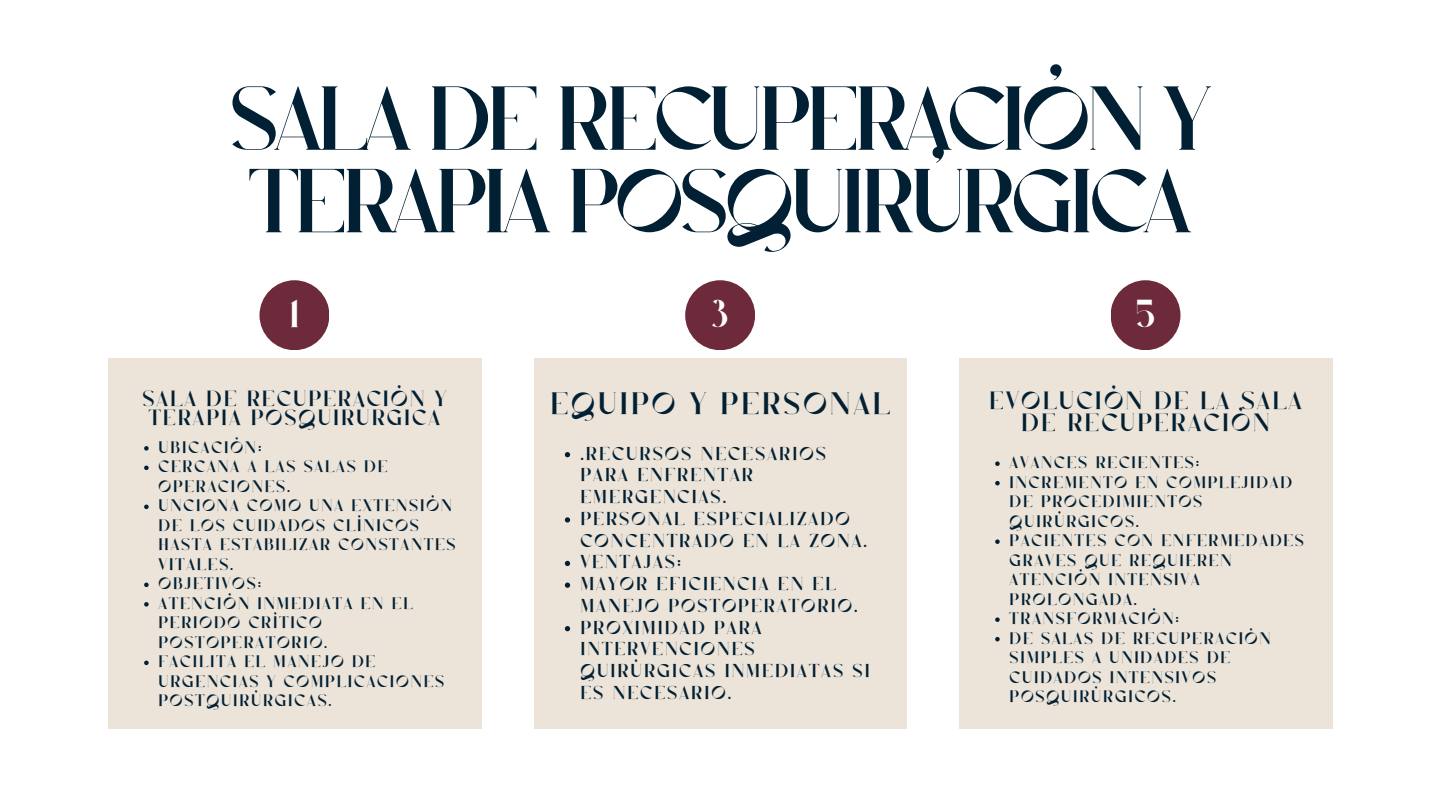
<style>
.page{position:relative;width:1440px;height:810px;background:#fff}
.page>*{position:absolute;margin:0;border:0;box-sizing:border-box;transform-origin:0 0}
.t1{font:90.1px/82.5px "Peckish";letter-spacing:-.085em;color:#022033}
.t2{font:39px "Peckish";color:#fff}
.t3{font:31px "Peckish";letter-spacing:.055em;color:#022033}
.t4{font:25px/22.5px "Peckish";letter-spacing:.055em;color:#022033;text-align:center}
.t5{font:22px/19.5px "Peckish";letter-spacing:.055em;color:#022033}
.t6{font:18.7px/21.8px "Peckish";letter-spacing:.07em;color:#022033}
.t7{font:16.7px/19.5px "Peckish";letter-spacing:.07em;color:#022033}
</style>
<div class="page">
<div style="left:108px;top:358px;width:373px;height:371px;background:#ece4d9"></div>
<div style="left:534px;top:358px;width:373px;height:371px;background:#ece4d9"></div>
<div style="left:959px;top:358px;width:373px;height:371px;background:#ece4d9"></div>
<div style="left:259px;top:280px;width:70px;height:70px;background:#6c2a3a;border-radius:50%"></div>
<div style="left:685px;top:280px;width:70px;height:70px;background:#6c2a3a;border-radius:50%"></div>
<div style="left:1111px;top:280px;width:70px;height:70px;background:#6c2a3a;border-radius:50%"></div>
<svg style="left:144px;top:446px;width:5px;height:5px"></svg>
<svg style="left:144px;top:466px;width:5px;height:4px"></svg>
<svg style="left:144px;top:505px;width:5px;height:4px"></svg>
<svg style="left:144px;top:583px;width:5px;height:4px"></svg>
<svg style="left:144px;top:602px;width:5px;height:5px"></svg>
<svg style="left:144px;top:661px;width:5px;height:4px"></svg>
<svg style="left:565px;top:452px;width:5px;height:5px"></svg>
<svg style="left:565px;top:517px;width:5px;height:6px"></svg>
<svg style="left:565px;top:561px;width:5px;height:5px"></svg>
<svg style="left:565px;top:583px;width:5px;height:5px"></svg>
<svg style="left:565px;top:626px;width:5px;height:5px"></svg>
<svg style="left:995px;top:461px;width:5px;height:5px"></svg>
<svg style="left:995px;top:481px;width:5px;height:4px"></svg>
<svg style="left:995px;top:539px;width:5px;height:5px"></svg>
<svg style="left:995px;top:617px;width:5px;height:5px"></svg>
<svg style="left:995px;top:637px;width:5px;height:4px"></svg>
<h1 class="t1" style="left:228px;top:79px;width:986px">SALA DE RECUPERACIÓN Y<br>TERAPIA POSQUIRÚRGICA</h1>
<h4 class="t2" style="left:288px;top:293px;width:15px">1</h4>
<p class="t2" style="left:710px;top:293px;width:22px">3</p>
<p class="t2" style="left:1134px;top:293px;width:24px">5</p>
<p class="t5" style="left:142px;top:389px;width:306px">SALA DE RECUPERACIÓN Y<br>TERAPIA POSQUIRÚRGICA</p>
<p class="t3" style="left:550px;top:387px;width:342px">EQUIPO Y PERSONAL</p>
<p class="t4" style="left:989px;top:390px;width:315px">EVOLUCIÓN DE LA SALA<br>DE RECUPERACIÓN</p>
<p class="t7" style="left:158px;top:438px;width:105px">UBICACIÓN:</p>
<p class="t7" style="left:158px;top:457px;width:231px">CERCANA A LAS SALAS DE<br>OPERACIONES.</p>
<p class="t7" style="left:158px;top:496px;width:299px">UNCIONA COMO UNA EXTENSIÓN<br>DE LOS CUIDADOS CLÍNICOS<br>HASTA ESTABILIZAR CONSTANTES<br>VITALES.</p>
<p class="t7" style="left:158px;top:574px;width:105px">OBJETIVOS:</p>
<h2 class="t7" style="left:158px;top:594px;width:256px">ATENCIÓN INMEDIATA EN EL<br>PERIODO CRÍTICO<br>POSTOPERATORIO.</h2>
<p class="t7" style="left:158px;top:652px;width:288px">FACILITA EL MANEJO DE<br>URGENCIAS Y COMPLICACIONES<br>POSTQUIRÚRGICAS.</p>
<p class="t6" style="left:580px;top:443px;width:248px">.RECURSOS NECESARIOS<br>PARA ENFRENTAR<br>EMERGENCIAS.</p>
<p class="t6" style="left:580px;top:508px;width:289px">PERSONAL ESPECIALIZADO<br>CONCENTRADO EN LA ZONA.</p>
<p class="t6" style="left:580px;top:551px;width:103px">VENTAJAS:</p>
<p class="t6" style="left:580px;top:573px;width:279px">MAYOR EFICIENCIA EN EL<br>MANEJO POSTOPERATORIO.</p>
<h3 class="t6" style="left:580px;top:617px;width:292px">PROXIMIDAD PARA<br>INTERVENCIONES<br>QUIRÚRGICAS INMEDIATAS SI<br>ES NECESARIO.</h3>
<p class="t7" style="left:1009px;top:453px;width:192px">AVANCES RECIENTES:</p>
<p class="t7" style="left:1009px;top:473px;width:285px">INCREMENTO EN COMPLEJIDAD<br>DE PROCEDIMIENTOS<br>QUIRÚRGICOS.</p>
<p class="t7" style="left:1009px;top:531px;width:297px">PACIENTES CON ENFERMEDADES<br>GRAVES QUE REQUIEREN<br>ATENCIÓN INTENSIVA<br>PROLONGADA.</p>
<p class="t7" style="left:1009px;top:609px;width:171px">TRANSFORMACIÓN:</p>
<p class="t7" style="left:1009px;top:629px;width:263px">DE SALAS DE RECUPERACIÓN<br>SIMPLES A UNIDADES DE<br>CUIDADOS INTENSIVOS<br>POSQUIRÚRGICOS.</p>
</div>
